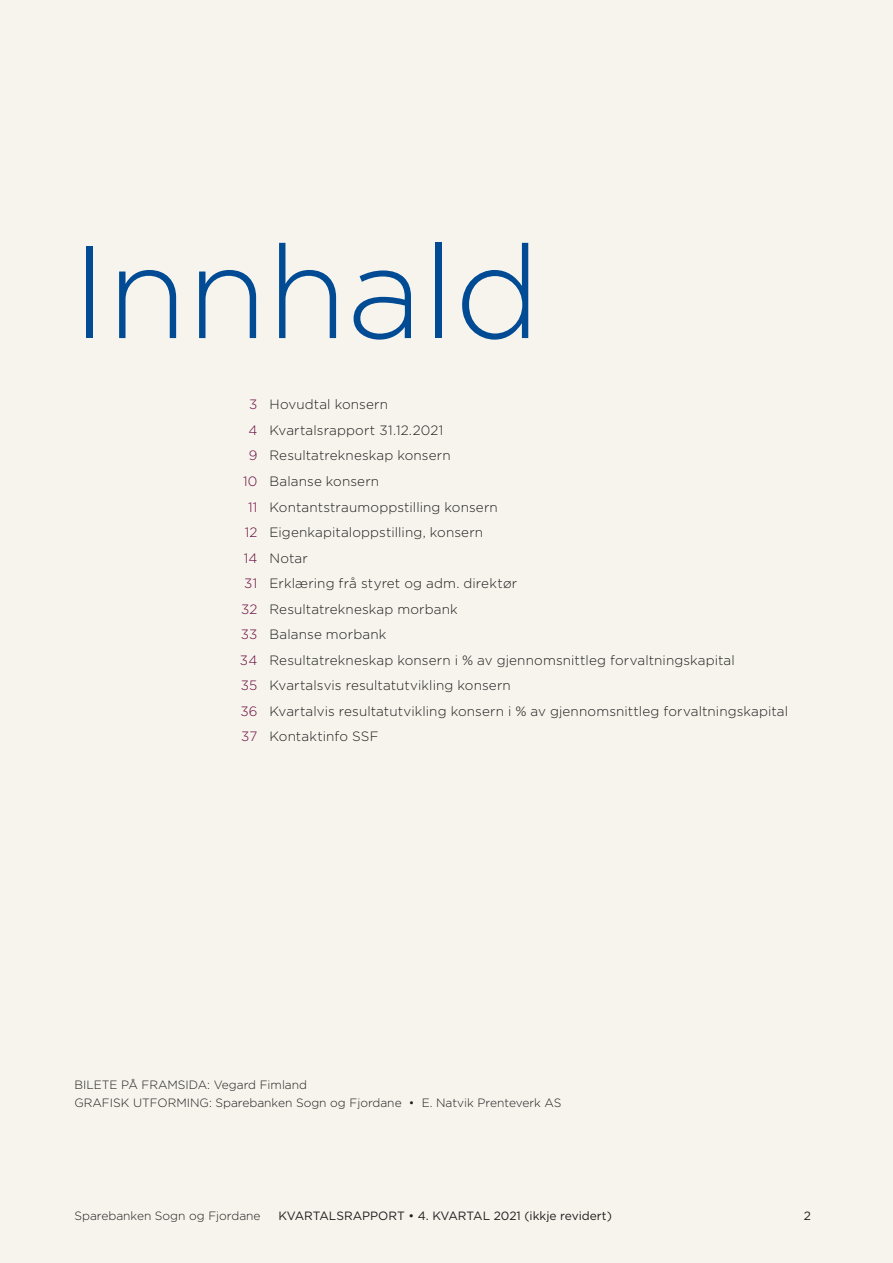
<style>
.page{position:relative;width:893px;height:1263px;background:#f7f4ee}
.page>*{position:absolute;margin:0;border:0;box-sizing:border-box;transform-origin:0 0}
.t1{font:300 130.5px "Gotham";color:#004b94}
.t2{font:300 13.5px "Gotham";letter-spacing:.01em;color:#1d1d1b}
.t3{font:300 13.5px "Gotham";letter-spacing:.015em;color:#660539}
.t4{font:300 12px "Gotham";color:#1d1d1b}
.t5{font:12px "Gotham";color:#1d1d1b}
</style>
<div class="page">
<p class="t1" style="left:71px;top:209px;width:471px">Innhald</p>
<p class="t3" style="left:249px;top:396px;width:10px">3</p>
<p class="t2" style="left:269px;top:396px;width:120px">Hovudtal konsern</p>
<p class="t3" style="left:248px;top:422px;width:10px">4</p>
<p class="t2" style="left:269px;top:422px;width:175px">Kvartalsrapport 31.12.2021</p>
<p class="t3" style="left:249px;top:447px;width:10px">9</p>
<p class="t2" style="left:269px;top:447px;width:183px">Resultatrekneskap konsern</p>
<p class="t3" style="left:243px;top:473px;width:16px">10</p>
<p class="t2" style="left:269px;top:473px;width:111px">Balanse konsern</p>
<p class="t3" style="left:248px;top:498px;width:11px">11</p>
<p class="t2" style="left:269px;top:498px;width:230px">Kontantstraumoppstilling konsern</p>
<p class="t3" style="left:245px;top:524px;width:14px">12</p>
<p class="t2" style="left:269px;top:524px;width:215px">Eigenkapitaloppstilling, konsern</p>
<p class="t3" style="left:244px;top:549px;width:15px">14</p>
<p class="t2" style="left:269px;top:549px;width:40px">Notar</p>
<p class="t3" style="left:244px;top:575px;width:15px">31</p>
<p class="t2" style="left:269px;top:575px;width:249px">Erklæring frå styret og adm. direktør</p>
<p class="t3" style="left:241px;top:600px;width:18px">32</p>
<p class="t2" style="left:269px;top:600px;width:190px">Resultatrekneskap morbank</p>
<p class="t3" style="left:241px;top:626px;width:18px">33</p>
<p class="t2" style="left:269px;top:626px;width:118px">Balanse morbank</p>
<p class="t3" style="left:240px;top:651px;width:19px">34</p>
<p class="t2" style="left:269px;top:651px;width:467px">Resultatrekneskap konsern i % av gjennomsnittleg forvaltningskapital</p>
<p class="t3" style="left:241px;top:677px;width:18px">35</p>
<p class="t2" style="left:269px;top:677px;width:243px">Kvartalsvis resultatutvikling konsern</p>
<p class="t3" style="left:240px;top:702px;width:19px">36</p>
<p class="t2" style="left:269px;top:702px;width:520px">Kvartalvis resultatutvikling konsern i % av gjennomsnittleg forvaltningskapital</p>
<p class="t3" style="left:241px;top:728px;width:18px">37</p>
<p class="t2" style="left:269px;top:728px;width:111px">Kontaktinfo SSF</p>
<p class="t4" style="left:74px;top:1077px;width:234px">BILETE PÅ FRAMSIDA: Vegard Fimland</p>
<p class="t4" style="left:74px;top:1095px;width:489px">GRAFISK UTFORMING: Sparebanken Sogn og Fjordane • E. Natvik Prenteverk AS</p>
<p class="t4" style="left:74px;top:1208px;width:188px">Sparebanken Sogn og Fjordane</p>
<p class="t5" style="left:279px;top:1208px;width:335px">KVARTALSRAPPORT • 4. KVARTAL 2021 (ikkje revidert)</p>
<p class="t5" style="left:804px;top:1208px;width:9px">2</p>
</div>
